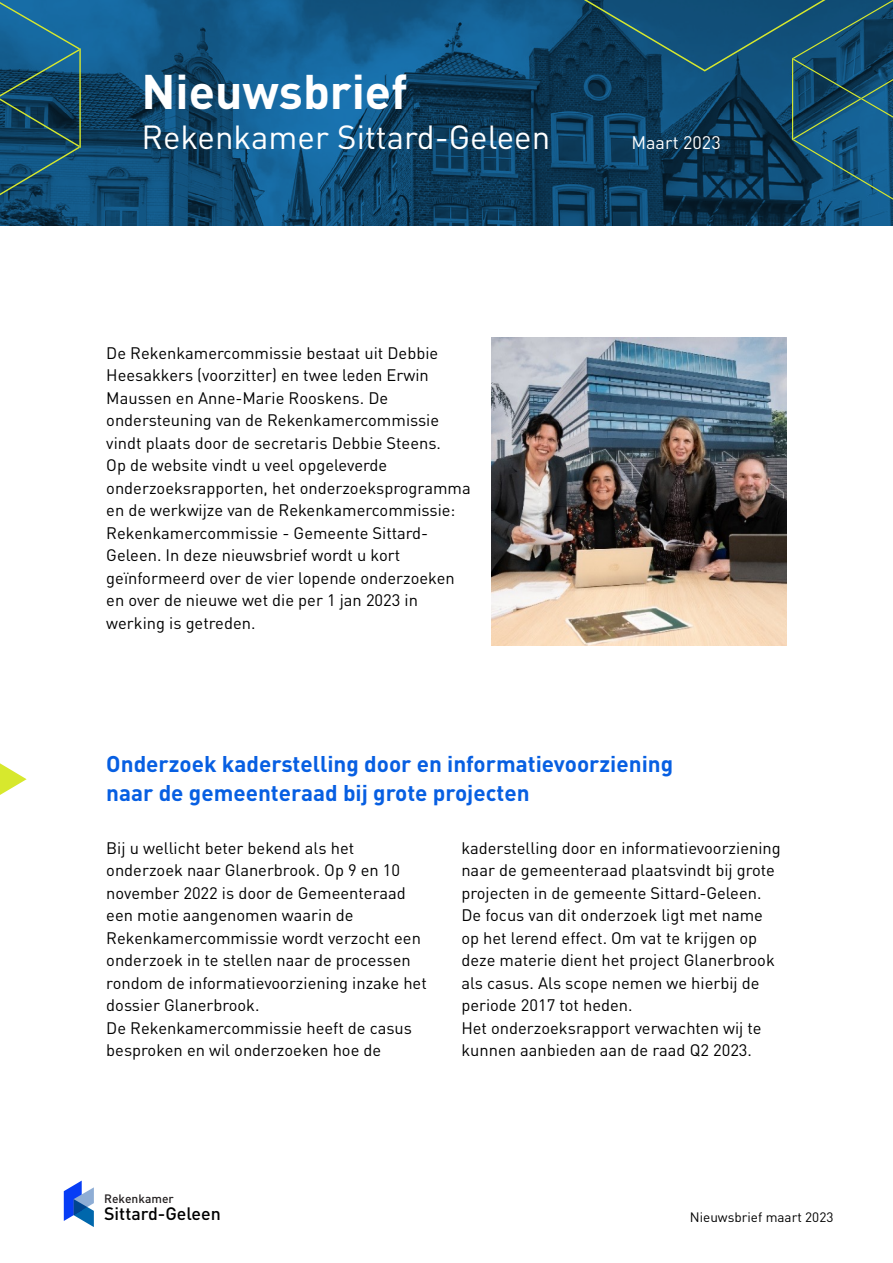
<style>
.page{position:relative;width:893px;height:1263px;background:#fff}
.page>*{position:absolute;margin:0;border:0;box-sizing:border-box;transform-origin:0 0}
.t1{font:700 48px "DIN Pro";color:#fff}
.t2{font:33px "DIN Pro";color:#fff}
.t3{font:700 22.5px/28.5px "DIN Pro";color:#075fe2}
.t4{font:18px "DIN Pro";color:#fff}
.t5{font:500 17.7px "DINOT";color:#000}
.t6{font:16.5px/22.5px "DIN Pro";color:#000}
.t7{font:13.5px "DIN Pro";color:#000}
.t8{font:500 12px "DINOT";color:#231f20}
</style>
<div class="page">
<svg style="left:64px;top:1180px;width:30px;height:47px"></svg>
<svg style="left:0;top:0;width:893px;height:225px;background:#104d76"></svg>
<img style="left:491px;top:337px;width:296px;height:308px">
<svg style="left:0;top:763px;width:27px;height:32px"></svg>
<svg style="left:0;top:2px;width:81px;height:193px;background:#175477"></svg>
<svg style="left:584px;top:0;width:309px;height:200px;background:#114869"></svg>
<h1 class="t1" style="left:141px;top:59px;width:268px">Nieuwsbrief</h1>
<h2 class="t2" style="left:141px;top:114px;width:410px">Rekenkamer Sittard-Geleen</h2>
<p class="t4" style="left:631px;top:130px;width:91px">Maart 2023</p>
<p class="t6" style="left:106px;top:341px;width:366px">De Rekenkamercommissie bestaat uit Debbie Heesakkers (voorzitter) en twee leden Erwin Maussen en Anne-Marie Rooskens. De ondersteuning van de Rekenkamercommissie vindt plaats door de secretaris Debbie Steens.<br>Op de website vindt u veel opgeleverde onderzoeksrapporten, het onderzoeksprogramma en de werkwijze van de Rekenkamercommissie:<br>Rekenkamercommissie - Gemeente Sittard-Geleen. In deze nieuwsbrief wordt u kort geïnformeerd over de vier lopende onderzoeken en over de nieuwe wet die per 1 jan 2023 in werking is getreden.</p>
<h3 class="t3" style="left:106px;top:749px;width:568px">Onderzoek kaderstelling door en informatievoorziening naar de gemeenteraad bij grote projecten</h3>
<p class="t6" style="left:106px;top:836px;width:322px">Bij u wellicht beter bekend als het onderzoek naar Glanerbrook. Op 9 en 10 november 2022 is door de Gemeenteraad een motie aangenomen waarin de Rekenkamercommissie wordt verzocht een onderzoek in te stellen naar de processen rondom de informatievoorziening inzake het dossier Glanerbrook.<br>De Rekenkamercommissie heeft de casus besproken en wil onderzoeken hoe de</p>
<p class="t6" style="left:461px;top:836px;width:321px">kaderstelling door en informatievoorziening naar de gemeenteraad plaatsvindt bij grote projecten in de gemeente Sittard-Geleen.<br>De focus van dit onderzoek ligt met name op het lerend effect. Om vat te krijgen op deze materie dient het project Glanerbrook als casus. Als scope nemen we hierbij de periode 2017 tot heden.<br>Het onderzoeksrapport verwachten wij te kunnen aanbieden aan de raad Q2 2023.</p>
<p class="t8" style="left:104px;top:1190px;width:71px">Rekenkamer</p>
<p class="t5" style="left:104px;top:1202px;width:118px">Sittard-Geleen</p>
<p class="t7" style="left:690px;top:1208px;width:145px">Nieuwsbrief maart 2023</p>
</div>
